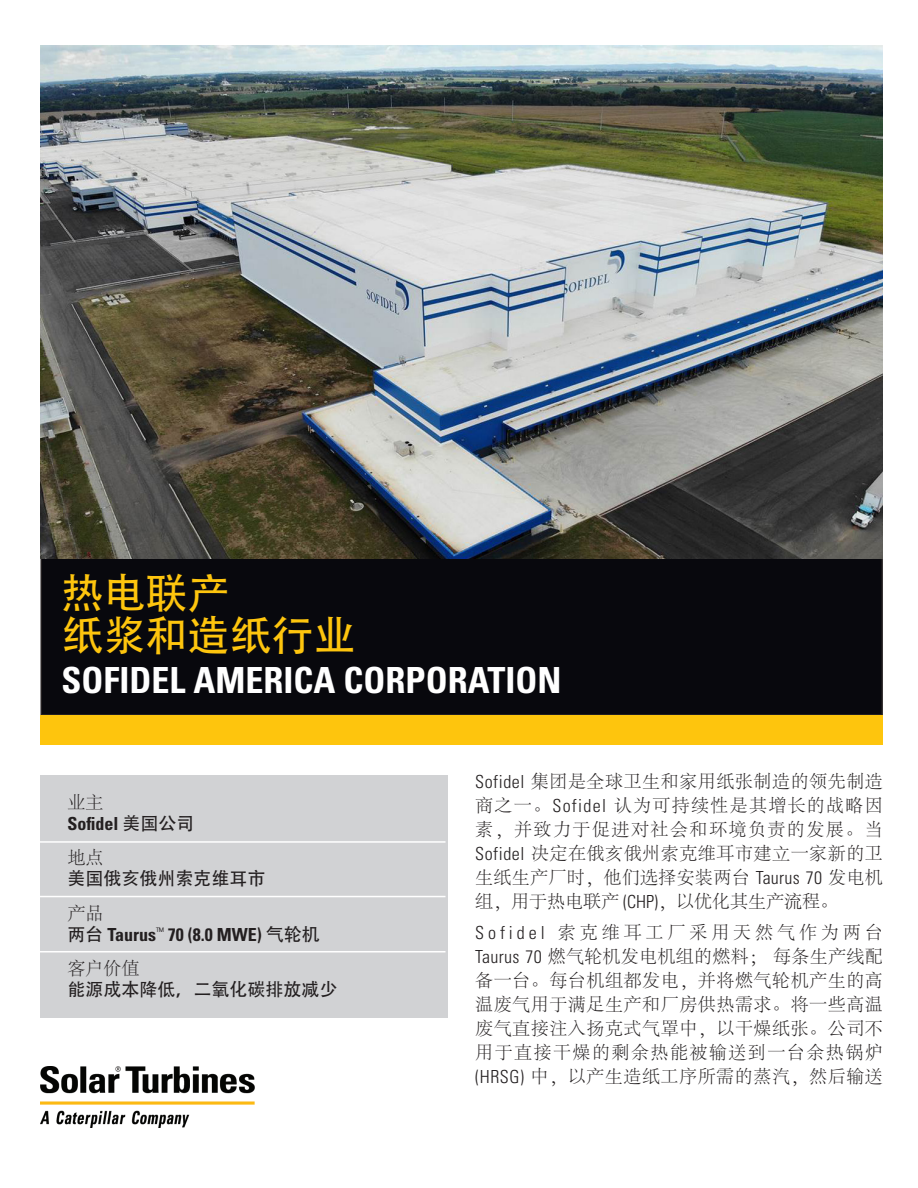
<style>
.page{position:relative;width:918px;height:1188px;background:#fff}
.page>*{position:absolute;margin:0;border:0;box-sizing:border-box;transform-origin:0 0}
.t1{font:42px/42px "Adobe Heiti Std";color:#fec50d}
.t2{font:700 condensed 36px "Univers LT Std";color:#fff}
.t3{font:300 18px/24px "Adobe Song Std";letter-spacing:.03em;color:#231f20;text-align:justify}
.t4{font:700 condensed 18px "Univers LT Std";color:#231f20}
.t5{font:18px "Adobe Heiti Std";color:#231f20}
.s1{font-family:"Adobe Heiti Std";font-weight:400;font-stretch:normal}
.s2{font-family:"Univers LT Std";font-stretch:condensed}
</style>
<div class="page">
<div style="left:41px;top:554px;width:841px;height:161px;background:#08080d"></div>
<div style="left:40px;top:554px;width:843px;height:162px;border:2px solid #231f20"></div>
<div style="left:40px;top:716px;width:843px;height:29px;background:#fec50d"></div>
<div style="left:40px;top:776px;width:408px;height:242px;background:#d1d2d4"></div>
<hr style="left:35px;top:841px;width:411px;height:2px;background:#fff">
<hr style="left:35px;top:896px;width:411px;height:1px;background:#fff">
<hr style="left:35px;top:951px;width:411px;height:1px;background:#fff">
<img style="left:40px;top:45px;width:843px;height:514px">
<img style="left:40px;top:1067px;width:215px;height:60px">
<h1 class="t1" style="left:62px;top:573px;width:296px">热电联产<br>纸浆和造纸行业</h1>
<h2 class="t2" style="left:62px;top:658px;width:501px">SOFIDEL AMERICA CORPORATION</h2>
<p class="t3" style="left:68px;top:791px;width:37px">业主</p>
<p class="t4" style="left:68px;top:812px;width:129px">Sofidel <span class="s1">美国公司</span></p>
<p class="t3" style="left:68px;top:846px;width:37px">地点</p>
<p class="t5" style="left:68px;top:868px;width:199px">美国俄亥俄州索克维耳市</p>
<p class="t3" style="left:68px;top:902px;width:37px">产品</p>
<p class="t4" style="left:68px;top:923px;width:254px"><span class="s1">两台</span> Taurus<sup>™</sup> 70 (8.0 MWE) <span class="s1">气轮机</span></p>
<p class="t3" style="left:68px;top:957px;width:73px">客户价值</p>
<p class="t5" style="left:68px;top:979px;width:271px">能源成本降低，二氧化碳排放减少</p>
<p class="t3" style="left:475px;top:771px;width:409px"><span class="s2">Sofidel</span> 集团是全球卫生和家用纸张制造的领先制造商之一。<span class="s2">Sofidel</span> 认为可持续性是其增长的战略因素，并致力于促进对社会和环境负责的发展。当<span class="s2">Sofidel</span> 决定在俄亥俄州索克维耳市建立一家新的卫生纸生产厂时，他们选择安装两台 <span class="s2">Taurus 70</span> 发电机组，用于热电联产 <span class="s2">(CHP)</span>，以优化其生产流程。</p>
<p class="t3" style="left:475px;top:921px;width:409px"><span class="s2">Sofidel</span> 索克维耳工厂采用天然气作为两台<span class="s2">Taurus 70</span> 燃气轮机发电机组的燃料；每条生产线配备一台。每台机组都发电，并将燃气轮机产生的高温废气用于满足生产和厂房供热需求。将一些高温废气直接注入扬克式气罩中，以干燥纸张。公司不用于直接干燥的剩余热能被输送到一台余热锅炉<span class="s2">(HRSG)</span> 中，以产生造纸工序所需的蒸汽，然后输送</p>
</div>
